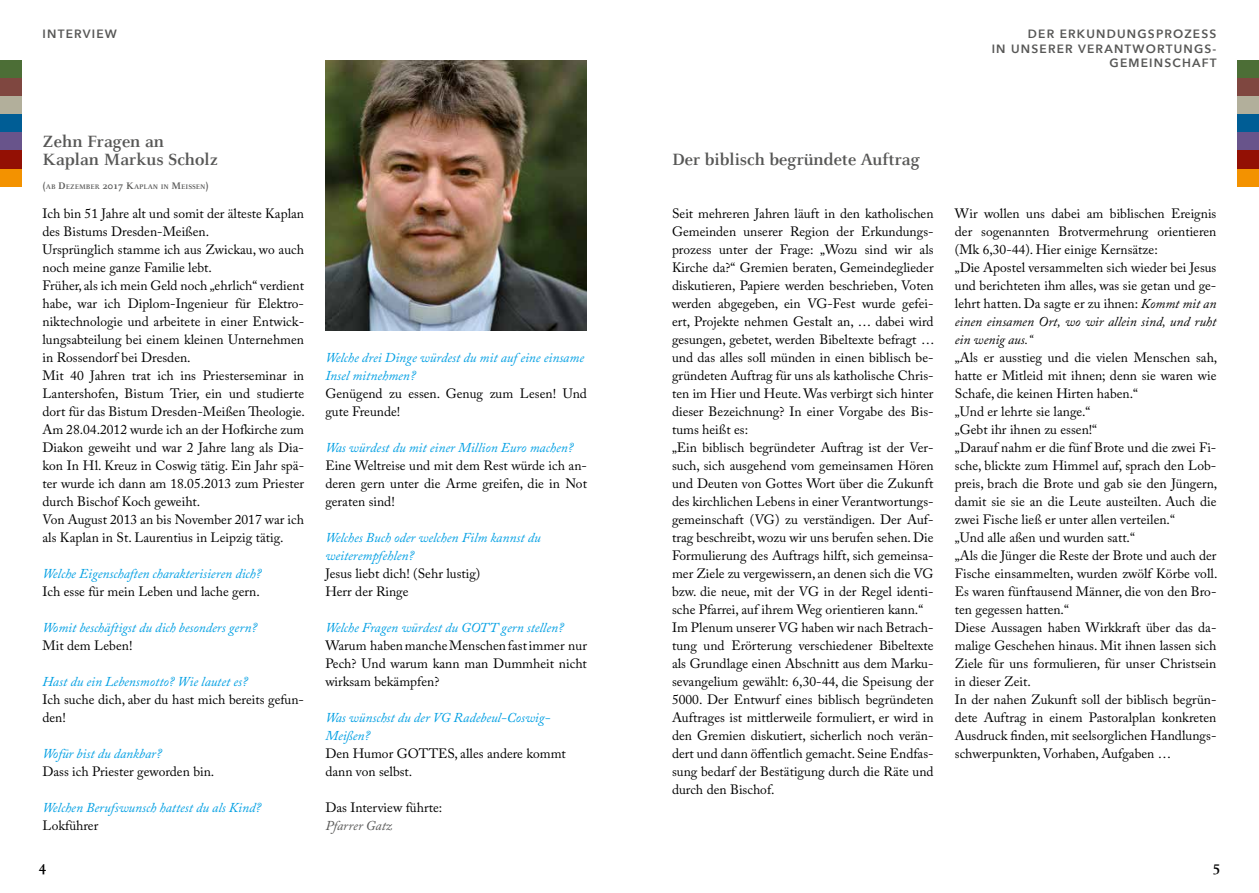
<style>
.page{position:relative;width:1259px;height:893px;background:#fff}
.page>*{position:absolute;margin:0;border:0;box-sizing:border-box;transform-origin:0 0}
.t1{font:700 18px/18px "Celeste";color:#575756}
.t2{font:700 15px "Celeste";color:#000}
.t3{font:13.5px/18px "Adobe Caslon Pro";color:#000}
.t4{font:italic 13.5px/18px "Adobe Caslon Pro";color:#009fe3}
.t5{font:italic 13.5px "Adobe Caslon Pro";color:#575756}
.t6{font:600 12px/14.4px "Avenir Next";letter-spacing:.1em;color:#575756;text-align:right}
.t7{font:700 7.35px "Celeste";color:#575756}
.s1{font-size:10.5px}
.s2{font-style:italic}
</style>
<div class="page">
<div style="left:0;top:169px;width:21px;height:18px;background:#f39200"></div>
<div style="left:0;top:61px;width:21px;height:18px;background:#4c6e36"></div>
<div style="left:0;top:79px;width:21px;height:18px;background:#7f4740"></div>
<div style="left:0;top:97px;width:21px;height:18px;background:#b2af9b"></div>
<div style="left:0;top:115px;width:21px;height:18px;background:#005d95"></div>
<div style="left:0;top:133px;width:21px;height:18px;background:#68548b"></div>
<div style="left:0;top:151px;width:21px;height:18px;background:#931004"></div>
<div style="left:1237px;top:169px;width:22px;height:18px;background:#f39200"></div>
<div style="left:1237px;top:61px;width:22px;height:18px;background:#4c6e36"></div>
<div style="left:1237px;top:79px;width:22px;height:18px;background:#7f4740"></div>
<div style="left:1237px;top:97px;width:22px;height:18px;background:#b2af9b"></div>
<div style="left:1237px;top:115px;width:22px;height:18px;background:#005d95"></div>
<div style="left:1237px;top:133px;width:22px;height:18px;background:#68548b"></div>
<div style="left:1237px;top:151px;width:22px;height:18px;background:#931004"></div>
<img style="left:325px;top:61px;width:262px;height:270px">
<p class="t6" style="left:43px;top:27px;width:76px">INTERVIEW</p>
<h1 class="t1" style="left:43px;top:133px;width:177px">Zehn Fragen an<br>Kaplan Markus Scholz</h1>
<p class="t7" style="left:43px;top:183px;width:168px"><span class="s1">(</span>AB <span class="s1">D</span>EZEMBER <span class="s1">2017 K</span>APLAN IN <span class="s1">M</span>EISSEN<span class="s1">)</span></p>
<p class="t3" style="left:43px;top:204px;width:264px">Ich bin 51 Jahre alt und somit der älteste Kaplan des Bistums Dresden-Meißen.<br>Ursprünglich stamme ich aus Zwickau, wo auch noch meine ganze Familie lebt.<br>Früher, als ich mein Geld noch „ehrlich“ verdient habe, war ich Diplom-Ingenieur für Elektro&shy;niktechnologie und arbeitete in einer Entwick&shy;lungsabteilung bei einem kleinen Unternehmen in Rossendorf bei Dresden.<br>Mit 40 Jahren trat ich ins Priesterseminar in Lantershofen, Bistum Trier, ein und studierte dort für das Bistum Dresden-Meißen Theologie.<br>Am 28.04.2012 wurde ich an der Hofkirche zum Diakon geweiht und war 2 Jahre lang als Dia&shy;kon In Hl. Kreuz in Coswig tätig. Ein Jahr spä&shy;ter wurde ich dann am 18.05.2013 zum Priester durch Bischof Koch geweiht.<br>Von August 2013 an bis November 2017 war ich als Kaplan in St. Laurentius in Leipzig tätig.</p>
<p class="t4" style="left:43px;top:564px;width:221px">Welche Eigenschaften charakterisieren dich?</p>
<p class="t3" style="left:43px;top:582px;width:219px">Ich esse für mein Leben und lache gern.</p>
<p class="t4" style="left:43px;top:618px;width:216px">Womit beschäftigst du dich besonders gern?</p>
<p class="t3" style="left:43px;top:636px;width:91px">Mit dem Leben!</p>
<p class="t4" style="left:43px;top:672px;width:207px">Hast du ein Lebensmotto? Wie lautet es?</p>
<p class="t3" style="left:43px;top:690px;width:263px">Ich suche dich, aber du hast mich bereits gefun&shy;den!</p>
<p class="t4" style="left:43px;top:744px;width:121px">Wofür bist du dankbar?</p>
<p class="t3" style="left:43px;top:762px;width:173px">Dass ich Priester geworden bin.</p>
<p class="t4" style="left:43px;top:798px;width:220px">Welchen Berufswunsch hattest du als Kind?</p>
<p class="t3" style="left:43px;top:816px;width:57px">Lokführer</p>
<p class="t4" style="left:325px;top:348px;width:260px">Welche drei Dinge würdest du mit auf eine einsame<br>Insel mitnehmen?</p>
<p class="t3" style="left:325px;top:384px;width:263px">Genügend zu essen. Genug zum Lesen! Und gute Freunde!</p>
<p class="t4" style="left:325px;top:438px;width:250px">Was würdest du mit einer Million Euro machen?</p>
<p class="t3" style="left:325px;top:456px;width:263px;text-align:justify">Eine Weltreise und mit dem Rest würde ich an&shy;deren gern unter die Arme greifen, die in Not geraten sind!</p>
<p class="t4" style="left:325px;top:528px;width:217px">Welches Buch oder welchen Film kannst du weiterempfehlen?</p>
<p class="t3" style="left:325px;top:564px;width:156px">Jesus liebt dich! (Sehr lustig)<br>Herr der Ringe</p>
<p class="t4" style="left:325px;top:618px;width:240px">Welche Fragen würdest du GOTT gern stellen?</p>
<p class="t3" style="left:325px;top:636px;width:263px;text-align:justify">Warum haben manche Menschen fast immer nur Pech? Und warum kann man Dummheit nicht wirksam bekämpfen?</p>
<p class="t4" style="left:325px;top:708px;width:226px">Was wünschst du der VG Radebeul-Coswig-<br>Meißen?</p>
<p class="t3" style="left:325px;top:744px;width:242px">Den Humor GOTTES, alles andere kommt dann von selbst.</p>
<p class="t3" style="left:325px;top:798px;width:118px">Das Interview führte:</p>
<p class="t5" style="left:325px;top:817px;width:68px">Pfarrer Gatz</p>
<p class="t6" style="left:991px;top:27px;width:226px">DER ERKUNDUNGSPROZESS<br>IN UNSERER VERANTWORTUNGS-<br>GEMEINSCHAFT</p>
<h1 class="t1" style="left:672px;top:151px;width:249px">Der biblisch begründete Auftrag</h1>
<p class="t3" style="left:672px;top:204px;width:264px">Seit mehreren Jahren läuft in den katholischen Gemeinden unserer Region der Erkundungs&shy;prozess unter der Frage: „Wozu sind wir als Kirche da?“ Gremien beraten, Gemeindeglieder diskutieren, Papiere werden beschrieben, Voten werden abgegeben, ein VG-Fest wurde gefei&shy;ert, Projekte nehmen Gestalt an, … dabei wird gesungen, gebetet, werden Bibeltexte befragt … und das alles soll münden in einen biblisch be&shy;gründeten Auftrag für uns als katholische Chris&shy;ten im Hier und Heute. Was verbirgt sich hinter dieser Bezeichnung? In einer Vorgabe des Bis&shy;tums heißt es:<br>„Ein biblisch begründeter Auftrag ist der Ver&shy;such, sich ausgehend vom gemeinsamen Hören und Deuten von Gottes Wort über die Zukunft des kirchlichen Lebens in einer Verantwortungs&shy;gemeinschaft (VG) zu verständigen. Der Auf&shy;trag beschreibt, wozu wir uns berufen sehen. Die Formulierung des Auftrags hilft, sich gemeinsa&shy;mer Ziele zu vergewissern, an denen sich die VG bzw. die neue, mit der VG in der Regel identi&shy;sche Pfarrei, auf ihrem Weg orientieren kann.“ Im Plenum unserer VG haben wir nach Betrach&shy;tung und Erörterung verschiedener Bibeltexte als Grundlage einen Abschnitt aus dem Marku&shy;sevangelium gewählt: 6,30-44, die Speisung der 5000. Der Entwurf eines biblisch begründeten Auftrages ist mittlerweile formuliert, er wird in den Gremien diskutiert, sicherlich noch verän&shy;dert und dann öffentlich gemacht. Seine Endfas&shy;sung bedarf der Bestätigung durch die Räte und durch den Bischof.</p>
<p class="t3" style="left:955px;top:204px;width:263px">Wir wollen uns dabei am biblischen Ereignis der sogenannten Brotvermehrung orientieren (Mk 6,30-44). Hier einige Kernsätze:<br>„Die Apostel versammelten sich wieder bei Jesus und berichteten ihm alles, was sie getan und ge&shy;lehrt hatten. Da sagte er zu ihnen: <span class="s2">Kommt mit an einen einsamen Ort, wo wir allein sind, und ruht ein wenig aus.“</span></p>
<p class="t3" style="left:955px;top:348px;width:264px">„Als er ausstieg und die vielen Menschen sah, hatte er Mitleid mit ihnen; denn sie waren wie Schafe, die keinen Hirten haben.“<br>„Und er lehrte sie lange.“<br>„Gebt ihr ihnen zu essen!“<br>„Darauf nahm er die fünf Brote und die zwei Fi&shy;sche, blickte zum Himmel auf, sprach den Lob&shy;preis, brach die Brote und gab sie den Jüngern, damit sie sie an die Leute austeilten. Auch die zwei Fische ließ er unter allen verteilen.“<br>„Und alle aßen und wurden satt.“<br>„Als die Jünger die Reste der Brote und auch der Fische einsammelten, wurden zwölf Körbe voll.<br>Es waren fünftausend Männer, die von den Bro&shy;ten gegessen hatten.“<br>Diese Aussagen haben Wirkkraft über das da&shy;malige Geschehen hinaus. Mit ihnen lassen sich Ziele für uns formulieren, für unser Christsein in dieser Zeit.<br>In der nahen Zukunft soll der biblisch begrün&shy;dete Auftrag in einem Pastoralplan konkreten Ausdruck finden, mit seelsorglichen Handlungs&shy;schwerpunkten, Vorhaben, Aufgaben …</p>
<p class="t2" style="left:39px;top:858px;width:9px">4</p>
<p class="t2" style="left:1212px;top:858px;width:9px">5</p>
</div>
